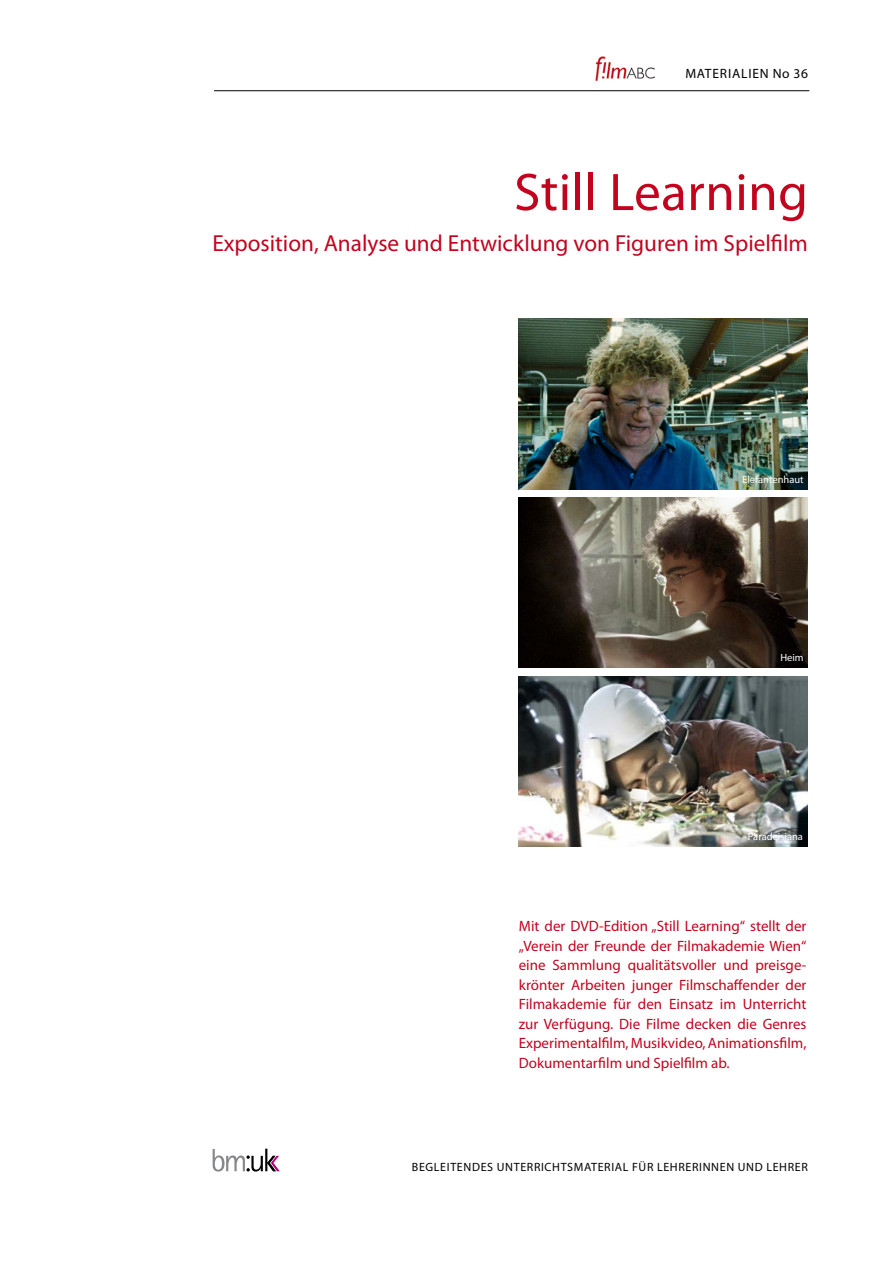
<style>
.page{position:relative;width:893px;height:1263px;background:#fff}
.page>*{position:absolute;margin:0;border:0;box-sizing:border-box;transform-origin:0 0}
.t1{font:53.25px "Myriad Pro";color:#c3041f}
.t2{font:23.25px "Myriad Pro";color:#c3041f}
.t3{font:15px/19.5px "Myriad Pro";color:#c3041f;text-align:justify}
.t4{font:13.5px "Myriad Pro";letter-spacing:.06em;color:#000}
.t5{font:12px "Myriad Pro";letter-spacing:.055em;color:#000}
.t6{font:10.5px "Myriad Pro";color:#fff}
</style>
<div class="page">
<hr style="left:214px;top:90px;width:595px;height:1px;background:#000">
<svg style="left:213px;top:1149px;width:67px;height:22px"></svg>
<img style="left:595px;top:57px;width:59px;height:24px">
<img style="left:519px;top:319px;width:289px;height:170px">
<img style="left:519px;top:497px;width:289px;height:171px">
<img style="left:519px;top:676px;width:289px;height:170px">
<p class="t4" style="left:685px;top:65px;width:124px">Materialien No 36</p>
<h1 class="t1" style="left:514px;top:159px;width:295px">Still Learning</h1>
<h2 class="t2" style="left:212px;top:228px;width:597px">Exposition, Analyse und Entwicklung von Figuren im Spielfilm</h2>
<p class="t6" style="left:742px;top:473px;width:63px">Elefantenhaut</p>
<p class="t6" style="left:780px;top:651px;width:25px">Heim</p>
<p class="t6" style="left:748px;top:830px;width:57px">Paradeisiana</p>
<p class="t3" style="left:519px;top:916px;width:289px">Mit der DVD-Edition „Still Learning“ stellt der „Verein der Freunde der Filmakademie Wien“ eine Sammlung qualitätsvoller und preisge&shy;krönter Arbeiten junger Filmschaffender der Filmakademie für den Einsatz im Unterricht zur Verfügung. Die Filme decken die Genres Experimentalfilm, Musikvideo, Animationsfilm, Dokumentarfilm und Spielfilm ab.</p>
<p class="t5" style="left:412px;top:1160px;width:397px">Begleitendes Unterrichtsmaterial für Lehrerinnen und Lehrer</p>
</div>
